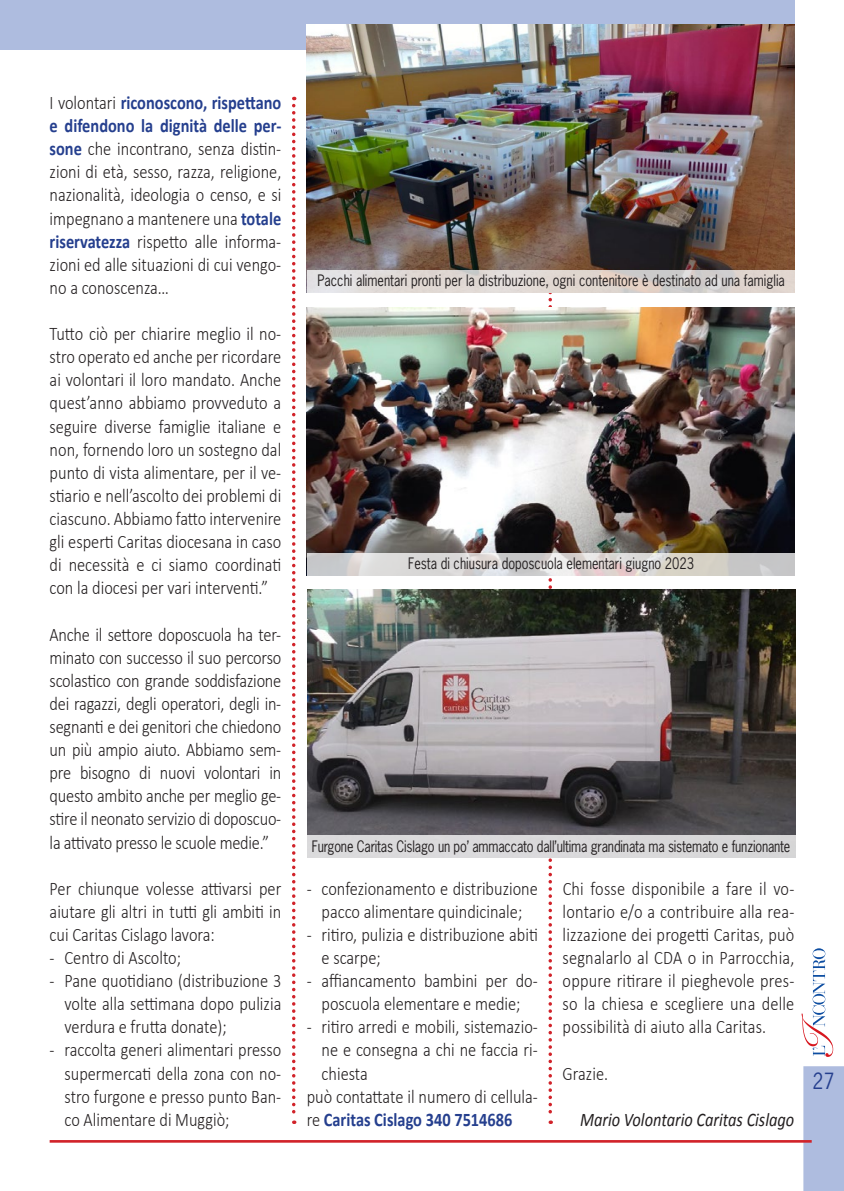
<style>
.page{position:relative;width:844px;height:1191px;background:#fff}
.page>*{position:absolute;margin:0;border:0;box-sizing:border-box;transform-origin:0 0}
.t1{font:21px "News Gothic Std";color:#253f8e;scale:.9 1}
.t2{font:300 19.25px/23.1px "Calibri";color:#231f20;text-align:justify;scale:.85 1}
.t3{font:italic 19.25px "Calibri";color:#231f20;scale:.85 1}
.t4{font:700 19.25px "Calibri";color:#253f8e;scale:.85 1}
.t5{font:14.88px "News Gothic Std";color:#231f20;scale:.85 1}
.s1{font-weight:700;color:#253f8e}
.s2{font-weight:300;color:#231f20}
</style>
<div class="page">
<svg style="left:292px;top:97px;width:3px;height:1027px"></svg>
<svg style="left:548px;top:293px;width:4px;height:831px"></svg>
<svg style="left:801px;top:948px;width:32px;height:109px"></svg>
<div style="left:0;top:0;width:794px;height:50px;background:#aebcdf"></div>
<div style="left:803px;top:1066px;width:40px;height:125px;background:#aebcdf"></div>
<hr style="left:50px;top:1140px;width:761px;height:2px;background:#d1232a">
<img style="left:306px;top:25px;width:488px;height:245px">
<img style="left:306px;top:307px;width:488px;height:246px">
<img style="left:307px;top:590px;width:488px;height:245px">
<svg style="left:306px;top:270px;width:489px;height:23px;fill:#e0d7d1"></svg>
<svg style="left:306px;top:553px;width:489px;height:22px"></svg>
<div style="left:306px;top:835px;width:489px;height:23px;background:#dad9db"></div>
<p class="t2" style="left:50px;top:90px;width:274px">I volontari <span class="s1">riconoscono, rispettano e difendono la dignità delle per&shy;sone</span> che incontrano, senza distin&shy;zioni di età, sesso, razza, religione, nazionalità, ideologia o censo, e si impegnano a mantenere una <span class="s1">totale riservatezza</span> rispetto alle informa&shy;zioni ed alle situazioni di cui vengo&shy;no a conoscenza…</p>
<p class="t2" style="left:50px;top:321px;width:274px">Tutto ciò per chiarire meglio il no&shy;stro operato ed anche per ricordare ai volontari il loro mandato. Anche quest’anno abbiamo provveduto a seguire diverse famiglie italiane e non, fornendo loro un sostegno dal punto di vista alimentare, per il ve&shy;stiario e nell’ascolto dei problemi di ciascuno. Abbiamo fatto intervenire gli esperti Caritas diocesana in caso di necessità e ci siamo coordinati con la diocesi per vari interventi.”</p>
<p class="t2" style="left:50px;top:621px;width:274px">Anche il settore doposcuola ha ter&shy;minato con successo il suo percorso scolastico con grande soddisfazione dei ragazzi, degli operatori, degli in&shy;segnanti e dei genitori che chiedono un più ampio aiuto. Abbiamo sem&shy;pre bisogno di nuovi volontari in questo ambito anche per meglio ge&shy;stire il neonato servizio di doposcuo&shy;la attivato presso le scuole medie.”</p>
<p class="t2" style="left:50px;top:876px;width:274px">Per chiunque volesse attivarsi per aiutare gli altri in tutti gli ambiti in cui Caritas Cislago lavora:</p>
<p class="t2" style="left:50px;top:945px;width:156px">- Centro di Ascolto;</p>
<p class="t2" style="left:64px;top:968px;width:256px;text-indent:-15px">- Pane quotidiano (distribuzione 3 volte alla settimana dopo pulizia verdura e frutta donate);</p>
<p class="t2" style="left:64px;top:1037px;width:256px;text-indent:-15px">- raccolta generi alimentari presso supermercati della zona con no&shy;stro furgone e presso punto Ban&shy;co Alimentare di Muggiò;</p>
<p class="t5" style="left:317px;top:270px;width:551px">Pacchi alimentari pronti per la distribuzione, ogni contenitore è destinato ad una famiglia</p>
<p class="t5" style="left:408px;top:554px;width:338px">Festa di chiusura doposcuola elementari giugno 2023</p>
<p class="t5" style="left:312px;top:836px;width:564px">Furgone Caritas Cislago un po’ ammaccato dall’ultima grandinata ma sistemato e funzionante</p>
<p class="t2" style="left:306px;top:876px;width:273px;text-align:center">- confezionamento e distribuzione pacco alimentare quindicinale;</p>
<p class="t2" style="left:321px;top:922px;width:256px;text-indent:-15px">- ritiro, pulizia e distribuzione abiti e scarpe;</p>
<p class="t2" style="left:306px;top:968px;width:273px;text-align:center">- affiancamento bambini per do&shy;poscuola elementare e medie;</p>
<p class="t2" style="left:306px;top:1014px;width:273px">- ritiro arredi e mobili, sistemazio-</p>
<p class="t2" style="left:321px;top:1037px;width:256px">ne e consegna a chi ne faccia ri-</p>
<p class="t2" style="left:321px;top:1060px;width:56px">chiesta</p>
<p class="t2" style="left:306px;top:1083px;width:273px">può contattate il numero di cellula-</p>
<p class="t4" style="left:306px;top:1107px;width:243px"><span class="s2">re</span> Caritas Cislago 340 7514686</p>
<p class="t2" style="left:562px;top:876px;width:274px">Chi fosse disponibile a fare il vo&shy;lontario e/o a contribuire alla rea&shy;lizzazione dei progetti Caritas, può segnalarlo al CDA o in Parrocchia, oppure ritirare il pieghevole pres&shy;so la chiesa e scegliere una delle possibilità di aiuto alla Caritas.</p>
<p class="t2" style="left:562px;top:1060px;width:55px">Grazie.</p>
<p class="t3" style="left:580px;top:1106px;width:253px">Mario Volontario Caritas Cislago</p>
<p class="t1" style="left:812px;top:1067px;width:26px">27</p>
</div>
